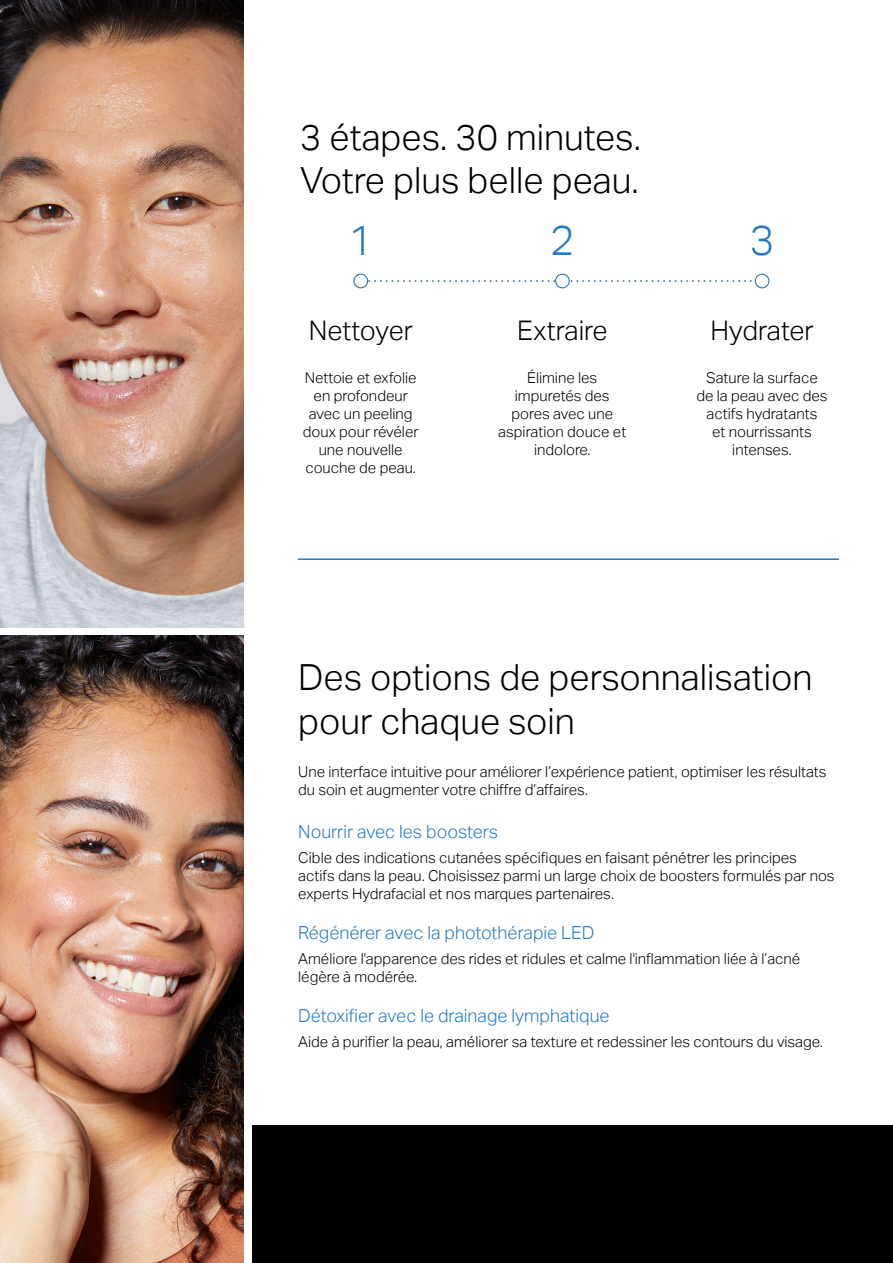
<style>
.page{position:relative;width:893px;height:1263px;background:#fff}
.page>*{position:absolute;margin:0;border:0;box-sizing:border-box;transform-origin:0 0}
.Body_Light{font:300 42px "Aktiv Grotesk";color:#2479be}
.Headline{font:300 36px/43.2px "Aktiv Grotesk";color:#000}
.Body_Medium{font:300 27px "Aktiv Grotesk";color:#000}
.t1{font:300 18px "Aktiv Grotesk";color:#2279bf}
.Body_Light-2{font:300 15px/18px "Aktiv Grotesk";color:#000;text-align:center}
</style>
<div class="page">
<img style="left:0;top:0;width:244px;height:627px">
<hr style="left:892px;top:0;width:1px;height:304px;background:#000">
<hr style="left:298px;top:558px;width:541px;height:2px;background:#2479be">
<div style="left:252px;top:1126px;width:641px;height:137px;background:#000"></div>
<svg style="left:368px;top:280px;width:387px;height:2px"></svg>
<div style="left:353px;top:274px;width:15px;height:14px;border:1px solid #2479be;border-radius:50%"></div>
<div style="left:755px;top:274px;width:14px;height:14px;border:1px solid #2479be;border-radius:50%"></div>
<div style="left:556px;top:274px;width:13px;height:14px;background:#fff;border-radius:50%"></div>
<div style="left:555px;top:274px;width:15px;height:14px;border:1px solid #2479be;border-radius:50%"></div>
<img style="left:0;top:636px;width:244px;height:627px">
<p class="Headline" style="left:300px;top:116px;width:342px">3 étapes. 30 minutes.</p>
<p class="Headline" style="left:300px;top:159px;width:340px">Votre plus belle peau.</p>
<p class="Body_Light" style="left:550px;top:216px;width:26px">2</p>
<p class="Body_Light" style="left:348px;top:216px;width:26px">1</p>
<p class="Body_Light" style="left:750px;top:216px;width:26px">3</p>
<p class="Body_Medium" style="left:309px;top:315px;width:106px">Nettoyer</p>
<p class="Body_Medium" style="left:711px;top:315px;width:105px">Hydrater</p>
<p class="Body_Medium" style="left:517px;top:315px;width:92px">Extraire</p>
<p class="Body_Light-2" style="left:303px;top:369px;width:117px">Nettoie et exfolie en profondeur avec un peeling doux pour révéler une nouvelle couche de peau.</p>
<p class="Body_Light-2" style="left:498px;top:369px;width:130px">Élimine les impuretés des pores avec une aspiration douce et indolore.</p>
<p class="Body_Light-2" style="left:696px;top:369px;width:133px">Sature la surface de la peau avec des actifs hydratants<br>et nourrissants intenses.</p>
<p class="Headline" style="left:298px;top:656px;width:516px">Des options de personnalisation pour chaque soin</p>
<p class="Body_Light-2" style="left:298px;top:762px;width:530px;text-align:left">Une interface intuitive pour améliorer l’expérience patient, optimiser les résultats du soin et augmenter votre chiffre d’affaires.</p>
<p class="t1" style="left:298px;top:821px;width:201px">Nourrir avec les boosters</p>
<p class="Body_Light-2" style="left:298px;top:849px;width:538px;text-align:left">Cible des indications cutanées spécifiques en faisant pénétrer les principes actifs dans la peau. Choisissez parmi un large choix de boosters formulés par nos experts Hydrafacial et nos marques partenaires.</p>
<p class="t1" style="left:298px;top:922px;width:298px">Régénérer avec la photothérapie LED</p>
<p class="Body_Light-2" style="left:298px;top:950px;width:504px;text-align:left">Améliore l'apparence des rides et ridules et calme l'inflammation liée à l’acné légère à modérée.</p>
<p class="t1" style="left:298px;top:1005px;width:313px">Détoxifier avec le drainage lymphatique</p>
<p class="Body_Light-2" style="left:298px;top:1032px;width:526px">Aide à purifier la peau, améliorer sa texture et redessiner les contours du visage.</p>
</div>
